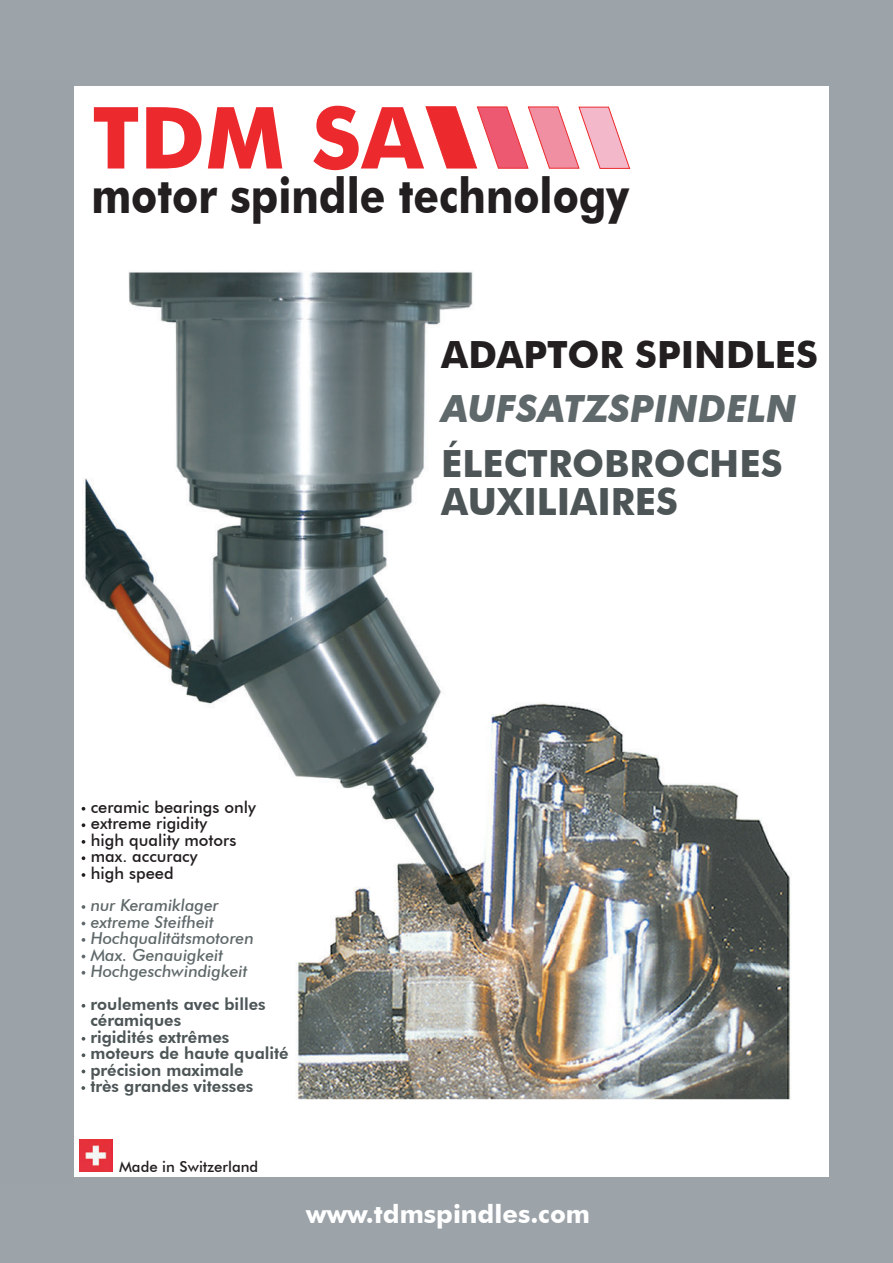
<style>
.page{position:relative;width:893px;height:1263px;background:#fff}
.page>*{position:absolute;margin:0;border:0;box-sizing:border-box;transform-origin:0 0}
.t1{font:700 85.8px "Futura BT";color:#ec2a2d}
.t2{font:700 49.2px "Futura BT";color:#231f20;scale:.86 1}
.t3{font:700 37.5px/37.5px "Futura BT";color:#4d5557}
.t4{font:italic 700 37.5px "Futura BT";color:#5f686a}
.t5{font:700 37.5px "Futura BT";color:#231f20}
.t6{font:700 25.5px "Futura BT";color:#fff}
.t7{font:800 16.5px/16.5px "Futura BT";color:#4d5557}
.t8{font:italic 500 16.5px/16.5px "Futura BT";color:#5f686a}
.t9{font:500 16.5px/16.5px "Futura BT";color:#231f20}
.t10{font:500 15px "Futura BT";color:#231f20}
</style>
<div class="page">
<div style="left:0;top:1px;width:893px;height:85px;background:#9ca3a9"></div>
<div style="left:0;top:1178px;width:893px;height:85px;background:#9ca3a9"></div>
<div style="left:0;top:81px;width:74px;height:1104px;background:#9ba2a8"></div>
<div style="left:829px;top:85px;width:64px;height:1093px;background:#9ca3a9"></div>
<svg style="left:425px;top:106px;width:205px;height:63px"></svg>
<img style="left:80px;top:1139px;width:33px;height:32px">
<img style="left:81px;top:270px;width:710px;height:830px">
<p class="t1" style="left:92px;top:86px;width:333px">TDM SA</p>
<p class="t2" style="left:91px;top:165px;width:627px">motor spindle technology</p>
<p class="t5" style="left:441px;top:331px;width:378px">ADAPTOR SPINDLES</p>
<p class="t4" style="left:441px;top:386px;width:357px">AUFSATZSPINDELN</p>
<p class="t3" style="left:441px;top:445px;width:343px">ÉLECTROBROCHES<br>AUXILIAIRES</p>
<p class="t9" style="left:91px;top:798px;width:167px">ceramic bearings only extreme rigidity<br>high quality motors max. accuracy<br>high speed</p>
<p class="t8" style="left:91px;top:897px;width:165px">nur Keramiklager extreme Steifheit<br>Hochqualitätsmotoren<br>Max. Genauigkeit<br>Hochgeschwindigkeit</p>
<p class="t7" style="left:90px;top:996px;width:200px">roulements avec billes céramiques<br>rigidités extrêmes moteurs de haute qualité précision maximale<br>très grandes vitesses</p>
<p class="t10" style="left:119px;top:1157px;width:141px">Made in Switzerland</p>
<p class="t6" style="left:306px;top:1198px;width:285px">www.tdmspindles.com</p>
</div>
